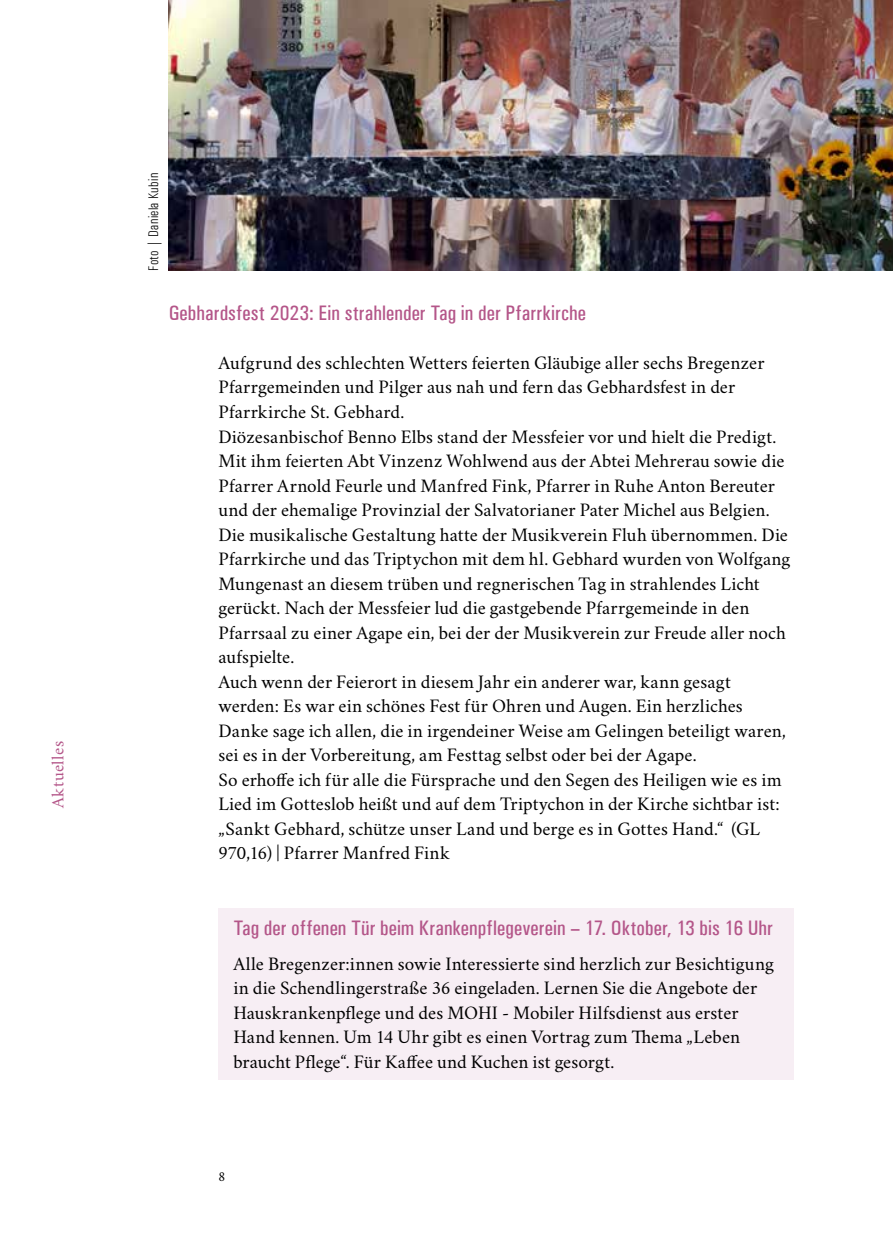
<style>
.page{position:relative;width:893px;height:1241px;background:#fff}
.page>*{position:absolute;margin:0;border:0;box-sizing:border-box;transform-origin:0 0}
.t1{font:500 condensed 21px "Univers";letter-spacing:.005em;color:#b45689}
.t2{font:19.25px/24.5px "Crimson";color:#000}
.t3{font:17.5px "Crimson";letter-spacing:.025em;color:#b45689}
.t4{font:300 condensed 14px "Univers";letter-spacing:.025em;color:#000}
.t5{font:14px "Crimson";color:#000}
</style>
<div class="page">
<img style="left:169px;top:0;width:724px;height:271px">
<div style="left:218px;top:908px;width:576px;height:171px;background:#f7eef4"></div>
<hr style="left:892px;top:676px;width:1px;height:564px;background:#b45689">
<svg style="left:892px;top:700px;width:1px;height:153px"></svg>
<p class="t3" style="left:44px;top:808px;width:69px;rotate:-90deg">Aktuelles</p>
<p class="t4" style="left:145px;top:271px;width:99px;rotate:-90deg">Foto | Daniela Kubin</p>
<p class="t1" style="left:169px;top:300px;width:419px">Gebhardsfest 2023: Ein strahlender Tag in der Pfarrkirche</p>
<p class="t2" style="left:218px;top:348px;width:573px">Aufgrund des schlechten Wetters feierten Gläubige aller sechs Bregenzer Pfarrgemeinden und Pilger aus nah und fern das Gebhardsfest in der Pfarrkirche St. Gebhard.<br>Diözesanbischof Benno Elbs stand der Messfeier vor und hielt die Predigt.<br>Mit ihm feierten Abt Vinzenz Wohlwend aus der Abtei Mehrerau sowie die Pfarrer Arnold Feurle und Manfred Fink, Pfarrer in Ruhe Anton Bereuter und der ehemalige Provinzial der Salvatorianer Pater Michel aus Belgien.<br>Die musikalische Gestaltung hatte der Musikverein Fluh übernommen. Die Pfarrkirche und das Triptychon mit dem hl. Gebhard wurden von Wolfgang Mungenast an diesem trüben und regnerischen Tag in strahlendes Licht gerückt. Nach der Messfeier lud die gastgebende Pfarrgemeinde in den Pfarrsaal zu einer Agape ein, bei der der Musikverein zur Freude aller noch aufspielte.<br>Auch wenn der Feierort in diesem Jahr ein anderer war, kann gesagt werden: Es war ein schönes Fest für Ohren und Augen. Ein herzliches Danke sage ich allen, die in irgendeiner Weise am Gelingen beteiligt waren, sei es in der Vorbereitung, am Festtag selbst oder bei der Agape.<br>So erhoffe ich für alle die Fürsprache und den Segen des Heiligen wie es im Lied im Gotteslob heißt und auf dem Triptychon in der Kirche sichtbar ist: „Sankt Gebhard, schütze unser Land und berge es in Gottes Hand.“ (GL 970,16) | Pfarrer Manfred Fink</p>
<p class="t1" style="left:233px;top:915px;width:541px">Tag der offenen Tür beim Krankenpf legeverein – 17. Oktober, 13 bis 16 Uhr</p>
<p class="t2" style="left:233px;top:948px;width:542px">Alle Bregenzer:innen sowie Interessierte sind herzlich zur Besichtigung in die Schendlingerstraße 36 eingeladen. Lernen Sie die Angebote der Hauskrankenpflege und des MOHI - Mobiler Hilfsdienst aus erster Hand kennen. Um 14 Uhr gibt es einen Vortrag zum Thema „Leben braucht Pflege“. Für Kaffee und Kuchen ist gesorgt.</p>
<p class="t5" style="left:218px;top:1164px;width:8px">8</p>
</div>
